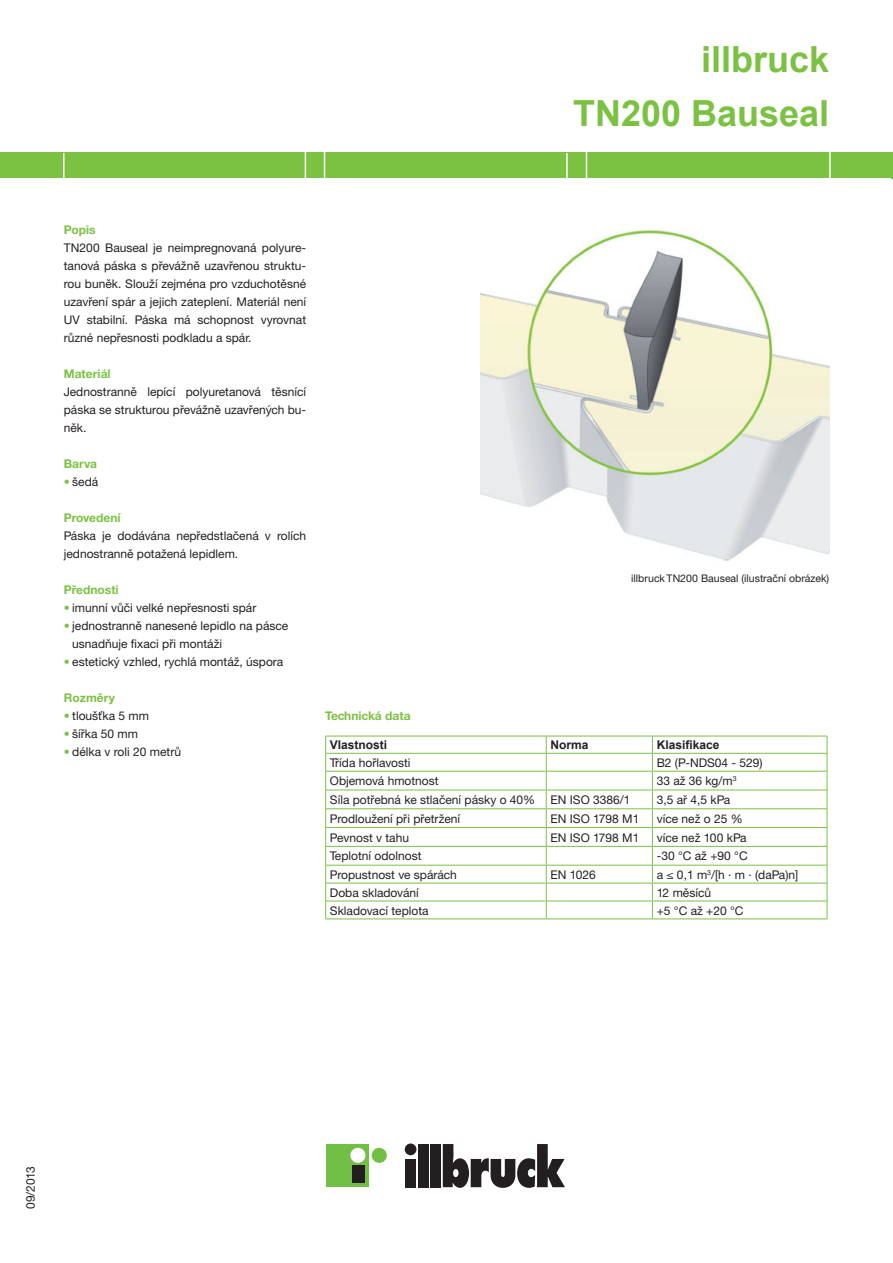
<style>
.page{position:relative;width:893px;height:1263px;background:#fff}
.page>*{position:absolute;margin:0;border:0;box-sizing:border-box;transform-origin:0 0}
.t1{font:700 36px/54px "Arial";color:#7bc142;text-align:right}
.t2{font:12px/18px "Helvetica Neue CE";color:#231f20;text-align:justify}
.t3{font:700 12px "Helvetica Neue CE";color:#7bc142}
.t4{font:700 12px "Arial";color:#231f20}
.t5{font:10.5px "Helvetica Neue CE";color:#231f20}
.s1{color:#7bc142}
</style>
<div class="page">
<div style="left:326px;top:1144px;width:43px;height:43px;background:#71bf44"></div>
<div style="left:352px;top:1165px;width:13px;height:18px;background:#231f20"></div>
<div style="left:350px;top:1148px;width:15px;height:15px;background:#fff;border-radius:50%"></div>
<div style="left:372px;top:1148px;width:15px;height:15px;background:#71bf44;border-radius:50%"></div>
<div style="left:405px;top:1159px;width:11px;height:28px;background:#231f20"></div>
<div style="left:418px;top:1144px;width:10px;height:43px;background:#231f20"></div>
<div style="left:430px;top:1144px;width:11px;height:43px;background:#231f20"></div>
<svg style="left:443px;top:1144px;width:122px;height:44px"></svg>
<div style="left:405px;top:1143px;width:11px;height:12px;background:#231f20;border-radius:50%"></div>
<div style="left:0;top:153px;width:893px;height:25px;background:#7bc142"></div>
<hr style="left:63px;top:153px;width:2px;height:39px;background:#fff">
<hr style="left:305px;top:139px;width:1px;height:40px;background:#fff">
<hr style="left:324px;top:139px;width:1px;height:40px;background:#fff">
<hr style="left:566px;top:153px;width:2px;height:39px;background:#fff">
<hr style="left:586px;top:139px;width:1px;height:40px;background:#fff">
<hr style="left:829px;top:139px;width:2px;height:40px;background:#fff">
<hr style="left:325px;top:736px;width:221px;height:1px;background:#7bc142">
<hr style="left:546px;top:736px;width:106px;height:1px;background:#7bc142">
<hr style="left:652px;top:736px;width:175px;height:1px;background:#7bc142">
<hr style="left:325px;top:753px;width:221px;height:1px;background:#7bc142">
<hr style="left:546px;top:753px;width:106px;height:1px;background:#7bc142">
<hr style="left:652px;top:753px;width:175px;height:1px;background:#7bc142">
<hr style="left:325px;top:771px;width:221px;height:1px;background:#7bc142">
<hr style="left:546px;top:771px;width:106px;height:1px;background:#7bc142">
<hr style="left:652px;top:771px;width:175px;height:1px;background:#7bc142">
<hr style="left:325px;top:790px;width:221px;height:1px;background:#7bc142">
<hr style="left:546px;top:790px;width:106px;height:1px;background:#7bc142">
<hr style="left:652px;top:790px;width:175px;height:1px;background:#7bc142">
<hr style="left:325px;top:808px;width:221px;height:1px;background:#7bc142">
<hr style="left:546px;top:808px;width:106px;height:1px;background:#7bc142">
<hr style="left:652px;top:808px;width:175px;height:1px;background:#7bc142">
<hr style="left:325px;top:827px;width:221px;height:1px;background:#7bc142">
<hr style="left:546px;top:827px;width:106px;height:1px;background:#7bc142">
<hr style="left:652px;top:827px;width:175px;height:1px;background:#7bc142">
<hr style="left:325px;top:846px;width:221px;height:1px;background:#7bc142">
<hr style="left:546px;top:846px;width:106px;height:1px;background:#7bc142">
<hr style="left:652px;top:846px;width:175px;height:1px;background:#7bc142">
<hr style="left:325px;top:865px;width:221px;height:1px;background:#7bc142">
<hr style="left:546px;top:865px;width:106px;height:1px;background:#7bc142">
<hr style="left:652px;top:865px;width:175px;height:1px;background:#7bc142">
<hr style="left:325px;top:883px;width:221px;height:1px;background:#7bc142">
<hr style="left:546px;top:883px;width:106px;height:1px;background:#7bc142">
<hr style="left:652px;top:883px;width:175px;height:1px;background:#7bc142">
<hr style="left:325px;top:901px;width:221px;height:1px;background:#7bc142">
<svg style="left:325px;top:736px;width:1px;height:182px"></svg>
<hr style="left:546px;top:901px;width:106px;height:1px;background:#7bc142">
<svg style="left:546px;top:736px;width:1px;height:182px"></svg>
<hr style="left:652px;top:901px;width:175px;height:1px;background:#7bc142">
<svg style="left:652px;top:736px;width:1px;height:182px"></svg>
<svg style="left:827px;top:736px;width:1px;height:182px"></svg>
<hr style="left:325px;top:918px;width:221px;height:1px;background:#7bc142">
<hr style="left:546px;top:918px;width:106px;height:1px;background:#7bc142">
<hr style="left:652px;top:918px;width:175px;height:1px;background:#7bc142">
<img style="left:480px;top:230px;width:349px;height:331px">
<h1 class="t1" style="left:573px;top:33px;width:258px">illbruck<br>TN200 Bauseal</h1>
<p class="t3" style="left:64px;top:222px;width:33px">Popis</p>
<p class="t2" style="left:64px;top:239px;width:244px">TN200 Bauseal je neimpregnovaná polyure&shy;tanová páska s převážně uzavřenou struktu&shy;rou buněk. Slouží zejména pro vzduchotěsné uzavření spár a jejich zateplení. Materiál není UV stabilní. Páska má schopnost vyrovnat různé nepřesnosti podkladu a spár.</p>
<p class="t3" style="left:64px;top:366px;width:48px">Materiál</p>
<p class="t2" style="left:64px;top:383px;width:244px">Jednostranně lepící polyuretanová těsnící páska se strukturou převážně uzavřených bu&shy;něk.</p>
<p class="t3" style="left:64px;top:456px;width:35px">Barva</p>
<p class="t2" style="left:64px;top:473px;width:36px"><span class="s1">•</span> šedá</p>
<p class="t3" style="left:64px;top:510px;width:58px">Provedení</p>
<p class="t2" style="left:64px;top:527px;width:244px">Páska je dodávána nepředstlačená v rolích jednostranně potažená lepidlem.</p>
<p class="t3" style="left:64px;top:582px;width:56px">Přednosti</p>
<p class="t2" style="left:64px;top:599px;width:194px"><span class="s1">•</span> imunní vůči velké nepřesnosti spár</p>
<p class="t2" style="left:72px;top:617px;width:218px;text-indent:-9px"><span class="s1">•</span> jednostranně nanesené lepidlo na pásce usnadňuje fixaci při montáži</p>
<p class="t2" style="left:64px;top:653px;width:221px"><span class="s1">•</span> estetický vzhled, rychlá montáž, úspora</p>
<p class="t3" style="left:64px;top:690px;width:53px">Rozměry</p>
<p class="t2" style="left:64px;top:707px;width:87px"><span class="s1">•</span> tloušťka 5 mm</p>
<p class="t2" style="left:64px;top:725px;width:76px"><span class="s1">•</span> šířka 50 mm</p>
<p class="t2" style="left:64px;top:743px;width:119px"><span class="s1">•</span> délka v roli 20 metrů</p>
<p class="t5" style="left:631px;top:572px;width:199px">illbruck TN200 Bauseal (ilustrační obrázek)</p>
<p class="t3" style="left:325px;top:708px;width:87px">Technická data</p>
<p class="t4" style="left:330px;top:737px;width:59px">Vlastnosti</p>
<p class="t4" style="left:550px;top:737px;width:40px">Norma</p>
<p class="t4" style="left:657px;top:737px;width:64px">Klasifikace</p>
<p class="t2" style="left:330px;top:754px;width:82px">Třída hořlavosti</p>
<p class="t2" style="left:657px;top:754px;width:108px">B2 (P-NDS04 - 529)</p>
<p class="t2" style="left:330px;top:772px;width:110px">Objemová hmotnost</p>
<p class="t2" style="left:657px;top:772px;width:81px">33 až 36 kg/m<sup>3</sup></p>
<p class="t2" style="left:330px;top:791px;width:207px">Síla potřebná ke stlačení pásky o 40%</p>
<p class="t2" style="left:550px;top:791px;width:82px">EN ISO 3386/1</p>
<p class="t2" style="left:657px;top:791px;width:75px">3,5 ař 4,5 kPa</p>
<p class="t2" style="left:330px;top:810px;width:132px">Prodloužení při přetržení</p>
<p class="t2" style="left:550px;top:810px;width:90px">EN ISO 1798 M1</p>
<p class="t2" style="left:657px;top:810px;width:88px">více než o 25 %</p>
<p class="t2" style="left:330px;top:828px;width:81px">Pevnost v tahu</p>
<p class="t2" style="left:550px;top:828px;width:90px">EN ISO 1798 M1</p>
<p class="t2" style="left:657px;top:828px;width:92px">více než 100 kPa</p>
<p class="t2" style="left:330px;top:847px;width:93px">Teplotní odolnost</p>
<p class="t2" style="left:657px;top:847px;width:93px">-30 °C až +90 °C</p>
<p class="t2" style="left:330px;top:866px;width:129px">Propustnost ve spárách</p>
<p class="t2" style="left:550px;top:866px;width:47px">EN 1026</p>
<p class="t2" style="left:657px;top:866px;width:143px">a ≤ 0,1 m<sup>3</sup>/[h · m · (daPa)n]</p>
<p class="t2" style="left:330px;top:883px;width:90px">Doba skladování</p>
<p class="t2" style="left:657px;top:883px;width:56px">12 měsíců</p>
<p class="t2" style="left:330px;top:901px;width:100px">Skladovací teplota</p>
<p class="t2" style="left:657px;top:901px;width:88px">+5 °C až +20 °C</p>
<p class="t2" style="left:22px;top:1209px;width:44px;rotate:-90deg">09/2013</p>
</div>
